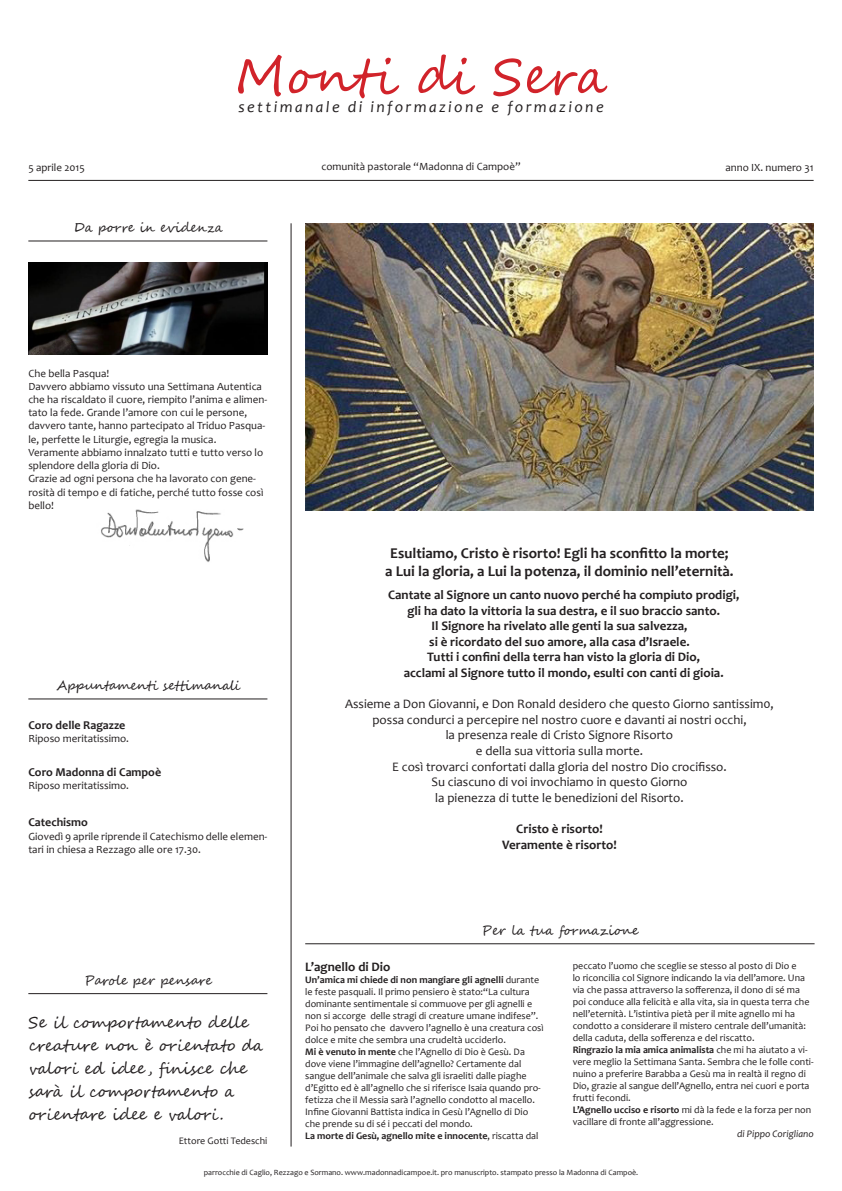
<style>
.page{position:relative;width:842px;height:1191px;background:#fff}
.page>*{position:absolute;margin:0;border:0;box-sizing:border-box;transform-origin:0 0}
.t1{font:50px "Segoe Script";letter-spacing:.01em;color:#d1232a}
.t2{font:16px/23px "Segoe Script";color:#231f20}
.t3{font:italic 16px "Candara";letter-spacing:.15em;color:#231f20}
.heading_9{font:700 15px "Candara";color:#231f20}
.heading_9-2{font:700 13px "Candara";color:#231f20}
.heading_9-3{font:13px "Candara";color:#231f20}
.t4{font:13px "Segoe Script";color:#231f20}
.t5{font:13px "Segoe Script";letter-spacing:-.02em;color:#231f20}
.t6{font:700 12px "Candara";color:#231f20}
.t7{font:11px/13.2px "Candara";color:#231f20}
.t8{font:10px/12px "Candara";color:#231f20}
.t9{font:700 10px "Candara";color:#231f20}
.t10{font:italic 10px "Candara";color:#231f20}
.t11{font:8px "Candara";color:#231f20}
.s1{font-weight:700}
.s2{font-weight:400}
</style>
<div class="page">
<hr style="left:291px;top:223px;width:1px;height:923px;background:#231f20">
<hr style="left:28px;top:180px;width:786px;height:1px;background:#231f20">
<hr style="left:28px;top:699px;width:239px;height:1px;background:#231f20">
<hr style="left:28px;top:241px;width:239px;height:1px;background:#231f20">
<hr style="left:28px;top:993px;width:239px;height:1px;background:#231f20">
<img style="left:28px;top:263px;width:239px;height:91px">
<img style="left:305px;top:223px;width:509px;height:287px">
<img style="left:101px;top:509px;width:143px;height:53px">
<hr style="left:305px;top:943px;width:509px;height:1px;background:#231f20">
<p class="t1" style="left:235px;top:36px;width:374px">Monti di Sera</p>
<p class="t3" style="left:238px;top:97px;width:367px">settimanale di informazione e formazione</p>
<p class="t7" style="left:321px;top:160px;width:201px">comunità pastorale “Madonna di Campoè”</p>
<p class="t7" style="left:28px;top:161px;width:58px">5 aprile 2015</p>
<p class="t7" style="left:725px;top:160px;width:90px">anno IX. numero 31</p>
<p class="t4" style="left:74px;top:217px;width:151px">Da porre in evidenza</p>
<p class="t7" style="left:28px;top:366px;width:82px">Che bella Pasqua!</p>
<p class="t7" style="left:28px;top:379px;width:240px">Davvero abbiamo vissuto una Settimana Autentica che ha riscaldato il cuore, riempito l’anima e alimen&shy;tato la fede. Grande l’amore con cui le persone, davvero tante, hanno partecipato al Triduo Pasqua&shy;le, perfette le Liturgie, egregia la musica.</p>
<p class="t7" style="left:28px;top:445px;width:236px">Veramente abbiamo innalzato tutti e tutto verso lo splendore della gloria di Dio.</p>
<p class="t7" style="left:28px;top:472px;width:237px">Grazie ad ogni persona che ha lavorato con gene&shy;rosità di tempo e di fatiche, perché tutto fosse così bello!</p>
<p class="t4" style="left:57px;top:675px;width:186px">Appuntamenti settimanali</p>
<p class="t6" style="left:28px;top:718px;width:99px">Coro delle Ragazze</p>
<p class="t7" style="left:28px;top:732px;width:102px">Riposo meritatissimo.</p>
<p class="t6" style="left:28px;top:765px;width:134px">Coro Madonna di Campoè</p>
<p class="t7" style="left:28px;top:779px;width:102px">Riposo meritatissimo.</p>
<p class="t6" style="left:28px;top:815px;width:61px">Catechismo</p>
<p class="t7" style="left:28px;top:829px;width:241px">Giovedì 9 aprile riprende il Catechismo delle elemen&shy;tari in chiesa a Rezzago alle ore 17.30.</p>
<p class="t5" style="left:85px;top:969px;width:129px">Parole per pensare</p>
<p class="t2" style="left:28px;top:1011px;width:236px">Se il comportamento delle creature non è orientato da valori ed idee , finisce che sarà il comportamento a orientare idee e valori.</p>
<p class="t8" style="left:179px;top:1134px;width:90px">Ettore Gotti Tedeschi</p>
<p class="heading_9" style="left:390px;top:544px;width:340px">Esultiamo, Cristo è risorto! Egli ha sconfitto la morte;</p>
<p class="heading_9" style="left:385px;top:562px;width:350px">a Lui la gloria, a Lui la potenza, il dominio nell’eternità.</p>
<p class="heading_9-2" style="left:388px;top:586px;width:353px">Cantate al Signore un canto nuovo perché ha compiuto prodigi,</p>
<p class="heading_9-2" style="left:407px;top:602px;width:314px">gli ha dato la vittoria la sua destra, e il suo braccio santo.</p>
<p class="heading_9-2" style="left:431px;top:618px;width:257px">Il Signore ha rivelato alle genti la sua salvezza,</p>
<p class="heading_9-2" style="left:429px;top:633px;width:262px">si è ricordato del suo amore, alla casa d’Israele.</p>
<p class="heading_9-2" style="left:427px;top:649px;width:274px">Tutti i confini della terra han visto la gloria di Dio,</p>
<p class="heading_9-2" style="left:404px;top:664px;width:321px">acclami al Signore tutto il mondo, esulti con canti di gioia.</p>
<p class="heading_9-3" style="left:345px;top:696px;width:430px">Assieme a Don Giovanni, e Don Ronald desidero che questo Giorno santissim0,</p>
<p class="heading_9-3" style="left:372px;top:711px;width:376px">possa condurci a percepire nel nostro cuore e davanti ai nostri occhi,</p>
<p class="heading_9-3" style="left:446px;top:727px;width:229px">la presenza reale di Cristo Signore Risorto</p>
<p class="heading_9-3" style="left:476px;top:742px;width:169px">e della sua vittoria sulla morte.</p>
<p class="heading_9-3" style="left:392px;top:758px;width:336px">E così trovarci confortati dalla gloria del nostro Dio crocifisso.</p>
<p class="heading_9-3" style="left:431px;top:774px;width:258px">Su ciascuno di voi invochiamo in questo Giorno</p>
<p class="heading_9-3" style="left:435px;top:789px;width:250px">la pienezza di tutte le benedizioni del Risorto.</p>
<p class="heading_9-2" style="left:516px;top:820px;width:88px">Cristo è risorto!</p>
<p class="heading_9-2" style="left:502px;top:836px;width:116px">Veramente è risorto!</p>
<p class="t4" style="left:482px;top:920px;width:158px">Per la tua formazione</p>
<p class="heading_9-2" style="left:305px;top:958px;width:87px">L’agnello di Dio</p>
<p class="t8" style="left:305px;top:973px;width:240px"><span class="s1">Un’amica mi chiede di non mangiare gli agnelli</span> durante le feste pasquali. Il primo pensiero è stato:“La cultura dominante sentimentale si commuove per gli agnelli e non si accorge delle stragi di creature umane indifese”.<br>Poi ho pensato che davvero l’agnello è una creatura così dolce e mite che sembra una crudeltà ucciderlo.</p>
<p class="t8" style="left:305px;top:1045px;width:237px"><span class="s1">Mi è venuto in mente</span> che l’Agnello di Dio è Gesù. Da dove viene l’immagine dell’agnello? Certamente dal sangue dell’animale che salva gli israeliti dalle piaghe d’Egitto ed è all’agnello che si riferisce Isaia quando pro&shy;fetizza che il Messia sarà l’agnello condotto al macello.<br>Infine Giovanni Battista indica in Gesù l’Agnello di Dio che prende su di sé i peccati del mondo.</p>
<p class="t9" style="left:305px;top:1129px;width:235px">La morte di Gesù, agnello mite e innocente<span class="s2">, riscatta dal</span></p>
<p class="t8" style="left:573px;top:959px;width:238px">peccato l’uomo che sceglie se stesso al posto di Dio e<br>lo riconcilia col Signore indicando la via dell’amore. Una via che passa attraverso la sofferenza, il dono di sé ma poi conduce alla felicità e alla vita, sia in questa terra che nell’eternità. L’istintiva pietà per il mite agnello mi ha condotto a considerare il mistero centrale dell’umanità: della caduta, della sofferenza e del riscatto.</p>
<p class="t8" style="left:573px;top:1043px;width:242px"><span class="s1">Ringrazio la mia amica animalista</span> che mi ha aiutato a vi&shy;vere meglio la Settimana Santa. Sembra che le folle conti&shy;nuino a preferire Barabba a Gesù ma in realtà il regno di Dio, grazie al sangue dell’Agnello, entra nei cuori e porta frutti fecondi.</p>
<p class="t8" style="left:573px;top:1103px;width:240px"><span class="s1">L’Agnello ucciso e risorto</span> mi dà la fede e la forza per non vacillare di fronte all’aggressione.</p>
<p class="t10" style="left:737px;top:1127px;width:78px">di Pippo Corigliano</p>
<p class="t11" style="left:204px;top:1167px;width:436px">parrocchie di Caglio, Rezzago e Sormano. www.madonnadicampoe.it. pro manuscripto. stampato presso la Madonna di Campoè.</p>
</div>
